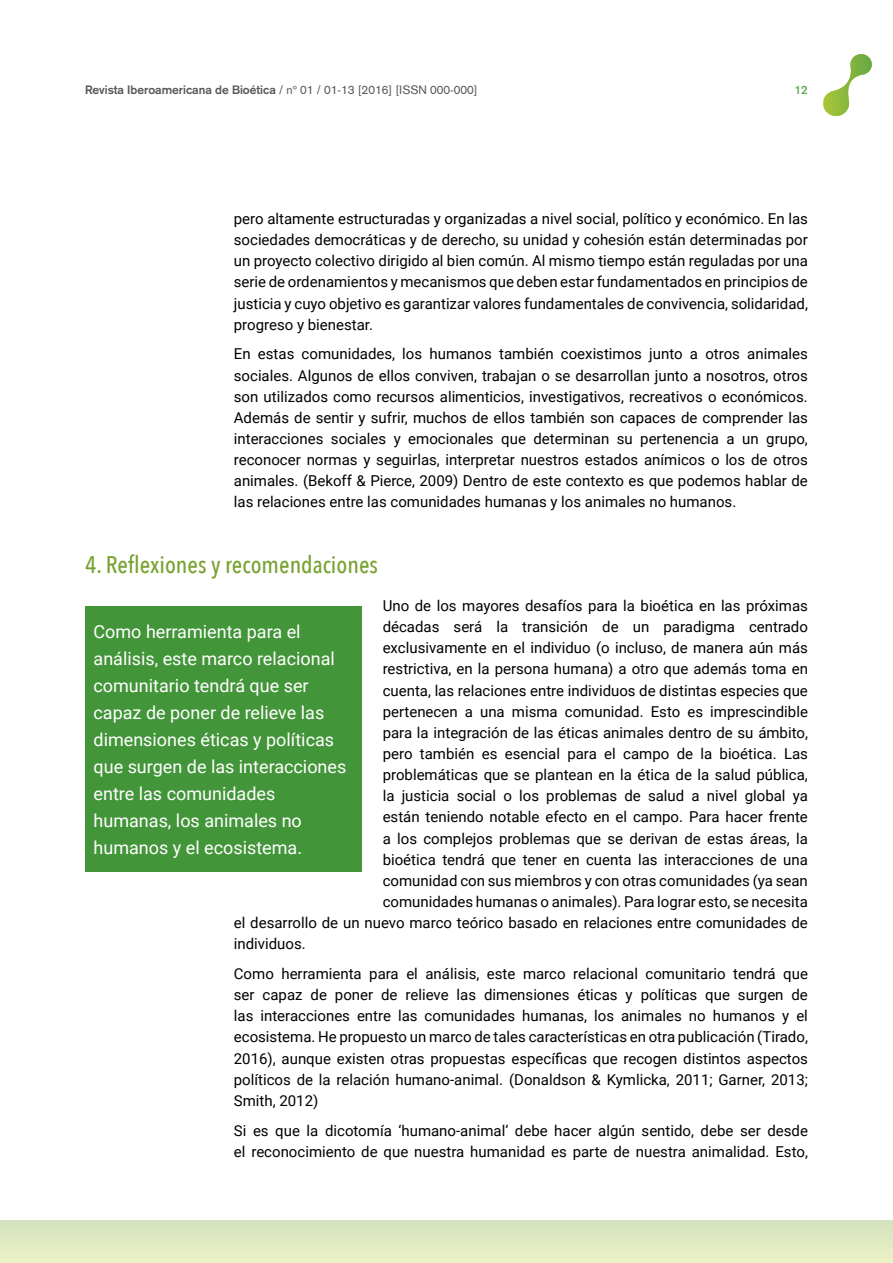
<style>
.page{position:relative;width:893px;height:1263px;background:#fff}
.page>*{position:absolute;margin:0;border:0;box-sizing:border-box;transform-origin:0 0}
.t1{font:500 24px "Avenir Next Condensed";color:#78a22f}
.t2{font:18px/27px "Roboto";color:#fff}
.t3{font:15px/21.1px "Roboto";color:#000;text-align:justify}
.t4{font:700 12px "Akzidenz Grotesk";color:#58595b}
.t5{font:700 12px "Akzidenz Grotesk";color:#68aa60}
.s1{font-weight:400}
</style>
<div class="page">
<div style="left:0;top:1220px;width:893px;height:43px;background:#e0eac2"></div>
<svg style="left:823px;top:54px;width:49px;height:62px"></svg>
<div style="left:85px;top:606px;width:276px;height:266px;background:#439539"></div>
<p class="t4" style="left:85px;top:83px;width:394px">Revista Iberoamericana de Bioética <span class="s1">/ nº 01 / 01-13 [2016] [ISSN 000-000]</span></p>
<p class="t5" style="left:795px;top:83px;width:15px">12</p>
<p class="t3" style="left:234px;top:207px;width:576px">pero altamente estructuradas y organizadas a nivel social, político y económico. En las sociedades democráticas y de derecho, su unidad y cohesión están determinadas por un proyecto colectivo dirigido al bien común. Al mismo tiempo están reguladas por una serie de ordenamientos y mecanismos que deben estar fundamentados en principios de justicia y cuyo objetivo es garantizar valores fundamentales de convivencia, solidaridad, progreso y bienestar.</p>
<p class="t3" style="left:234px;top:343px;width:576px">En estas comunidades, los humanos también coexistimos junto a otros animales sociales. Algunos de ellos conviven, trabajan o se desarrollan junto a nosotros, otros son utilizados como recursos alimenticios, investigativos, recreativos o económicos.<br>Además de sentir y sufrir, muchos de ellos también son capaces de comprender las interacciones sociales y emocionales que determinan su pertenencia a un grupo, reconocer normas y seguirlas, interpretar nuestros estados anímicos o los de otros animales. (Bekoff &amp; Pierce, 2009) Dentro de este contexto es que podemos hablar de las relaciones entre las comunidades humanas y los animales no humanos.</p>
<h1 class="t1" style="left:85px;top:550px;width:295px">4. Reflexiones y recomendaciones</h1>
<p class="t3" style="left:383px;top:594px;width:427px">Uno de los mayores desafíos para la bioética en las próximas</p>
<p class="t3" style="left:383px;top:616px;width:427px">décadas será la transición de un paradigma centrado</p>
<p class="t3" style="left:383px;top:637px;width:427px">exclusivamente en el individuo (o incluso, de manera aún más</p>
<p class="t3" style="left:383px;top:658px;width:427px">restrictiva, en la persona humana) a otro que además toma en</p>
<p class="t3" style="left:383px;top:679px;width:427px">cuenta, las relaciones entre individuos de distintas especies que</p>
<p class="t3" style="left:383px;top:700px;width:427px">pertenecen a una misma comunidad. Esto es imprescindible</p>
<p class="t3" style="left:383px;top:721px;width:427px">para la integración de las éticas animales dentro de su ámbito,</p>
<p class="t3" style="left:383px;top:742px;width:427px">pero también es esencial para el campo de la bioética. Las</p>
<p class="t3" style="left:383px;top:764px;width:427px">problemáticas que se plantean en la ética de la salud pública,</p>
<p class="t3" style="left:383px;top:785px;width:427px">la justicia social o los problemas de salud a nivel global ya</p>
<p class="t3" style="left:383px;top:806px;width:427px">están teniendo notable efecto en el campo. Para hacer frente</p>
<p class="t3" style="left:383px;top:827px;width:427px">a los complejos problemas que se derivan de estas áreas, la</p>
<p class="t3" style="left:383px;top:848px;width:427px">bioética tendrá que tener en cuenta las interacciones de una</p>
<p class="t3" style="left:383px;top:869px;width:427px">comunidad con sus miembros y con otras comunidades (ya sean</p>
<p class="t3" style="left:383px;top:890px;width:427px">comunidades humanas o animales). Para lograr esto, se necesita</p>
<p class="t3" style="left:234px;top:912px;width:575px">el desarrollo de un nuevo marco teórico basado en relaciones entre comunidades de</p>
<p class="t3" style="left:234px;top:933px;width:73px">individuos.</p>
<p class="t3" style="left:234px;top:962px;width:576px">Como herramienta para el análisis, este marco relacional comunitario tendrá que ser capaz de poner de relieve las dimensiones éticas y políticas que surgen de las interacciones entre las comunidades humanas, los animales no humanos y el ecosistema. He propuesto un marco de tales características en otra publicación (Tirado, 2016), aunque existen otras propuestas específicas que recogen distintos aspectos políticos de la relación humano-animal. (Donaldson &amp; Kymlicka, 2011; Garner, 2013; Smith, 2012)</p>
<p class="t3" style="left:234px;top:1119px;width:576px">Si es que la dicotomía ‘humano-animal’ debe hacer algún sentido, debe ser desde el reconocimiento de que nuestra humanidad es parte de nuestra animalidad. Esto,</p>
<p class="t2" style="left:94px;top:617px;width:254px">Como herramienta para el análisis, este marco relacional comunitario tendrá que ser capaz de poner de relieve las dimensiones éticas y políticas que surgen de las interacciones entre las comunidades humanas, los animales no humanos y el ecosistema.</p>
</div>
